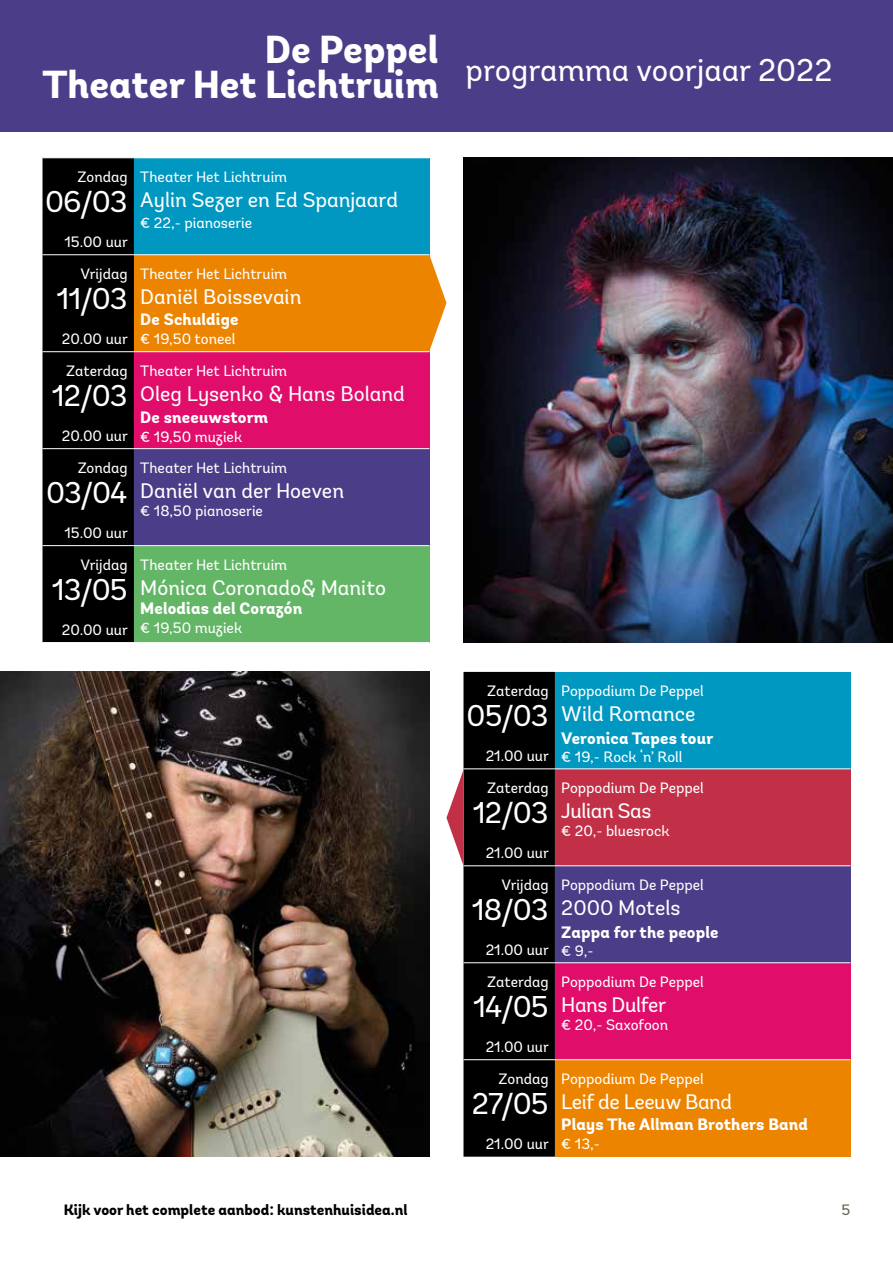
<style>
.page{position:relative;width:893px;height:1263px;background:#fff}
.page>*{position:absolute;margin:0;border:0;box-sizing:border-box;transform-origin:0 0}
.t1{font:800 39px "Andes";color:#fff}
.t2{font:31.5px "Andes";color:#fff}
.t3{font:30px "Andes";letter-spacing:-.03em;color:#fff}
.t4{font:21px "Andes";color:#fff}
.t5{font:21px "Andes";letter-spacing:-.02em;color:#fff}
.t6{font:800 16.5px "Andes";letter-spacing:.01em;color:#fff}
.t7{font:15px "Andes";color:#fff}
.t8{font:800 15px "Andes";color:#000}
.t9{font:15px "Andes";color:#68634c}
.s1{font-weight:800;font-size:39px}
</style>
<div class="page">
<div style="left:0;top:0;width:893px;height:132px;background:#4c3d88"></div>
<div style="left:555px;top:672px;width:295px;height:97px;background:#0098c1"></div>
<div style="left:555px;top:769px;width:295px;height:97px;background:#c23047"></div>
<div style="left:555px;top:866px;width:295px;height:97px;background:#4c3d88"></div>
<div style="left:555px;top:963px;width:295px;height:97px;background:#e00d6b"></div>
<div style="left:555px;top:1060px;width:295px;height:97px;background:#ec8400"></div>
<hr style="left:555px;top:768px;width:295px;height:1px;background:#fff">
<hr style="left:555px;top:865px;width:295px;height:1px;background:#fff">
<hr style="left:555px;top:962px;width:295px;height:1px;background:#fff">
<hr style="left:555px;top:1059px;width:295px;height:1px;background:#fff">
<img style="left:0;top:672px;width:429px;height:485px">
<img style="left:463px;top:157px;width:430px;height:485px">
<div style="left:43px;top:158px;width:91px;height:484px;background:#000"></div>
<div style="left:134px;top:158px;width:295px;height:97px;background:#0098c1"></div>
<div style="left:134px;top:255px;width:295px;height:97px;background:#ec8400"></div>
<div style="left:134px;top:352px;width:295px;height:97px;background:#e00d6b"></div>
<div style="left:134px;top:449px;width:295px;height:97px;background:#4c3d88"></div>
<div style="left:134px;top:546px;width:295px;height:96px;background:#64b667"></div>
<hr style="left:43px;top:254px;width:91px;height:1px;background:#fff">
<hr style="left:134px;top:254px;width:295px;height:1px;background:#fff">
<hr style="left:43px;top:351px;width:91px;height:1px;background:#fff">
<hr style="left:134px;top:351px;width:295px;height:1px;background:#fff">
<hr style="left:43px;top:448px;width:91px;height:1px;background:#fff">
<hr style="left:134px;top:448px;width:295px;height:1px;background:#fff">
<hr style="left:43px;top:545px;width:91px;height:1px;background:#fff">
<hr style="left:134px;top:545px;width:295px;height:1px;background:#fff">
<svg style="left:446px;top:672px;width:109px;height:485px;background:#2a2728"></svg>
<svg style="left:429px;top:255px;width:17px;height:96px"></svg>
<h1 class="t1" style="left:265px;top:25px;width:175px">De Peppel</h1>
<h2 class="t2" style="left:43px;top:51px;width:791px"><span class="s1">Theater Het Lichtruim</span> programma voorjaar 2022</h2>
<p class="t7" style="left:78px;top:167px;width:51px">Zondag</p>
<h3 class="t3" style="left:45px;top:183px;width:84px">06/03</h3>
<p class="t7" style="left:64px;top:232px;width:65px">15.00 uur</p>
<p class="t7" style="left:81px;top:264px;width:49px">Vrijdag</p>
<h3 class="t3" style="left:56px;top:280px;width:73px">11/03</h3>
<p class="t7" style="left:62px;top:329px;width:68px">20.00 uur</p>
<p class="t7" style="left:66px;top:361px;width:63px">Zaterdag</p>
<h3 class="t3" style="left:52px;top:377px;width:77px">12/03</h3>
<p class="t7" style="left:62px;top:426px;width:68px">20.00 uur</p>
<p class="t7" style="left:78px;top:458px;width:51px">Zondag</p>
<h3 class="t3" style="left:46px;top:474px;width:83px">03/04</h3>
<p class="t7" style="left:64px;top:523px;width:65px">15.00 uur</p>
<p class="t7" style="left:81px;top:555px;width:49px">Vrijdag</p>
<h3 class="t3" style="left:52px;top:571px;width:77px">13/05</h3>
<p class="t7" style="left:62px;top:620px;width:68px">20.00 uur</p>
<p class="t7" style="left:140px;top:167px;width:148px">Theater Het Lichtruim</p>
<h3 class="t4" style="left:140px;top:187px;width:259px">Aylin Sezer en Ed Spanjaard</h3>
<p class="t7" style="left:140px;top:214px;width:113px">€ 22,- pianoserie</p>
<p class="t7" style="left:140px;top:264px;width:148px">Theater Het Lichtruim</p>
<h3 class="t4" style="left:140px;top:284px;width:163px">Daniël Boissevain</h3>
<p class="t6" style="left:140px;top:309px;width:100px">De Schuldige</p>
<p class="t7" style="left:140px;top:329px;width:97px">€ 19,50 toneel</p>
<p class="t7" style="left:140px;top:361px;width:148px">Theater Het Lichtruim</p>
<h3 class="t4" style="left:140px;top:381px;width:266px">Oleg Lysenko &amp; Hans Boland</h3>
<p class="t6" style="left:140px;top:407px;width:129px">De sneeuwstorm</p>
<p class="t7" style="left:140px;top:428px;width:103px">€ 19,50 muziek</p>
<p class="t7" style="left:140px;top:458px;width:148px">Theater Het Lichtruim</p>
<h3 class="t4" style="left:140px;top:478px;width:205px">Daniël van der Hoeven</h3>
<p class="t7" style="left:140px;top:502px;width:124px">€ 18,50 pianoserie</p>
<p class="t7" style="left:140px;top:555px;width:148px">Theater Het Lichtruim</p>
<h3 class="t4" style="left:140px;top:575px;width:247px">Mónica Coronado&amp; Manito</h3>
<p class="t6" style="left:140px;top:598px;width:163px">Melodias del Corazón</p>
<p class="t7" style="left:140px;top:619px;width:103px">€ 19,50 muziek</p>
<p class="t7" style="left:487px;top:682px;width:63px">Zaterdag</p>
<h3 class="t3" style="left:467px;top:697px;width:83px">05/03</h3>
<p class="t7" style="left:486px;top:747px;width:65px">21.00 uur</p>
<p class="t7" style="left:487px;top:778px;width:63px">Zaterdag</p>
<h3 class="t3" style="left:473px;top:794px;width:77px">12/03</h3>
<p class="t7" style="left:486px;top:843px;width:65px">21.00 uur</p>
<p class="t7" style="left:501px;top:875px;width:49px">Vrijdag</p>
<h3 class="t3" style="left:472px;top:891px;width:78px">18/03</h3>
<p class="t7" style="left:486px;top:940px;width:65px">21.00 uur</p>
<p class="t7" style="left:487px;top:972px;width:63px">Zaterdag</p>
<h3 class="t3" style="left:473px;top:988px;width:77px">14/05</h3>
<p class="t7" style="left:486px;top:1037px;width:65px">21.00 uur</p>
<p class="t7" style="left:499px;top:1069px;width:51px">Zondag</p>
<h3 class="t3" style="left:472px;top:1085px;width:78px">27/05</h3>
<p class="t7" style="left:486px;top:1134px;width:65px">21.00 uur</p>
<p class="t7" style="left:561px;top:682px;width:144px">Poppodium De Peppel</p>
<h3 class="t4" style="left:561px;top:701px;width:136px">Wild Romance</h3>
<p class="t6" style="left:561px;top:727px;width:154px">Veronica Tapes tour</p>
<p class="t7" style="left:561px;top:748px;width:123px">€ 19,- Rock ‘n’ Roll</p>
<p class="t7" style="left:561px;top:778px;width:144px">Poppodium De Peppel</p>
<h3 class="t5" style="left:561px;top:798px;width:92px">Julian Sas</h3>
<p class="t7" style="left:561px;top:822px;width:110px">€ 20,- bluesrock</p>
<p class="t7" style="left:561px;top:875px;width:144px">Poppodium De Peppel</p>
<h3 class="t4" style="left:561px;top:895px;width:121px">2000 Motels</h3>
<p class="t6" style="left:561px;top:921px;width:159px">Zappa for the people</p>
<p class="t7" style="left:561px;top:942px;width:34px">€ 9,-</p>
<p class="t7" style="left:561px;top:972px;width:144px">Poppodium De Peppel</p>
<h3 class="t5" style="left:561px;top:992px;width:107px">Hans Dulfer</h3>
<p class="t7" style="left:561px;top:1016px;width:108px">€ 20,- Saxofoon</p>
<p class="t7" style="left:561px;top:1069px;width:144px">Poppodium De Peppel</p>
<h3 class="t5" style="left:561px;top:1089px;width:172px">Leif de Leeuw Band</h3>
<p class="t6" style="left:561px;top:1114px;width:248px">Plays The Allman Brothers Band</p>
<p class="t7" style="left:561px;top:1134px;width:40px">€ 13,-</p>
<p class="t8" style="left:64px;top:1201px;width:345px">Kijk voor het complete aanbod: kunstenhuisidea.nl</p>
<p class="t9" style="left:842px;top:1201px;width:10px">5</p>
</div>
